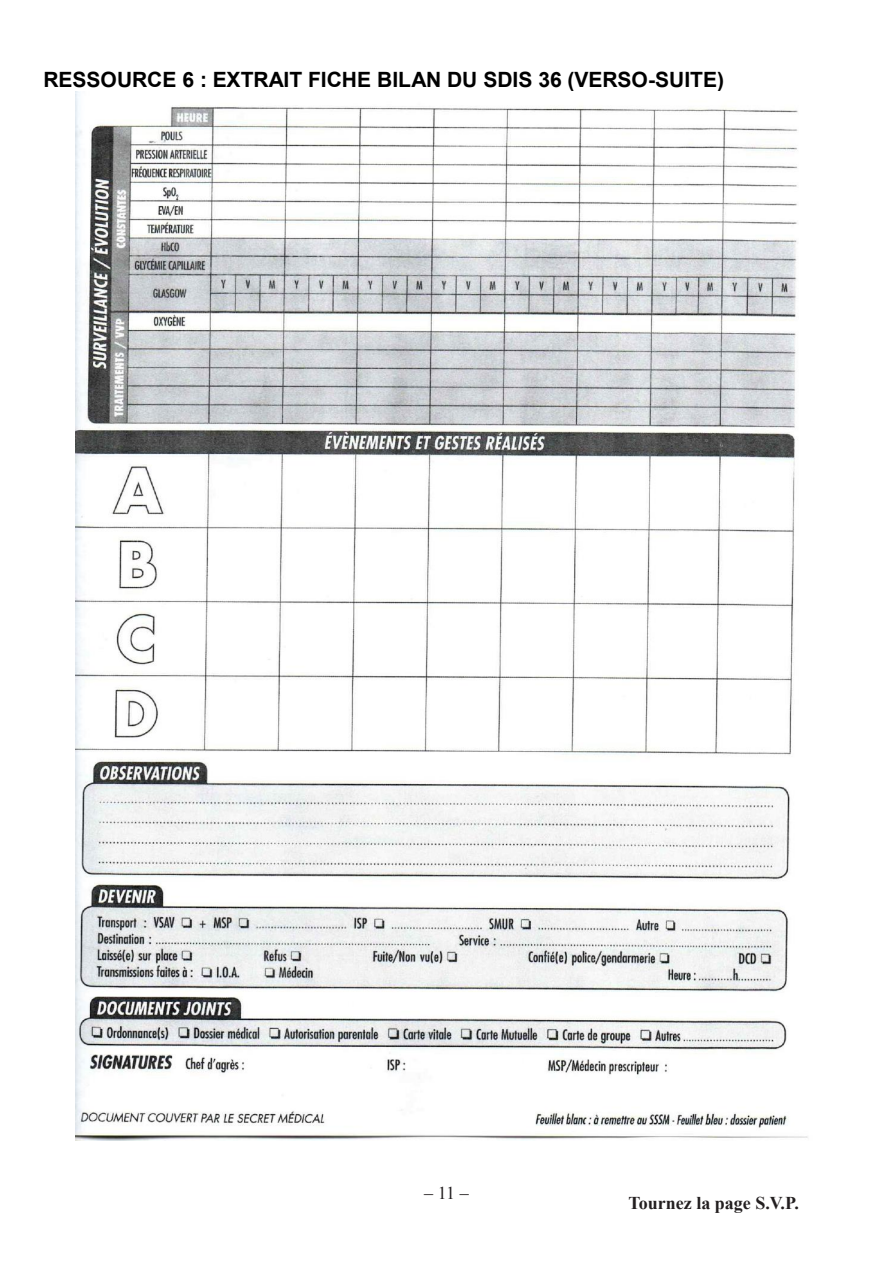
<style>
.page{position:relative;width:893px;height:1263px;background:#fff}
.page>*{position:absolute;margin:0;border:0;box-sizing:border-box;transform-origin:0 0}
.t1{font:700 21px "Arial";color:#000}
.t2{font:700 18px "Times New Roman";color:#231f20}
.t3{font:18px "Times New Roman";color:#231f20}
</style>
<div class="page">
<img style="left:76px;top:92px;width:732px;height:1049px">
<p class="t1" style="left:43px;top:66px;width:682px">RESSOURCE 6 : EXTRAIT FICHE BILAN DU SDIS 36 (VERSO-SUITE)</p>
<p class="t3" style="left:424px;top:1181px;width:46px">‒ 11 ‒</p>
<p class="t2" style="left:628px;top:1190px;width:172px">Tournez la page S.V.P.</p>
</div>
